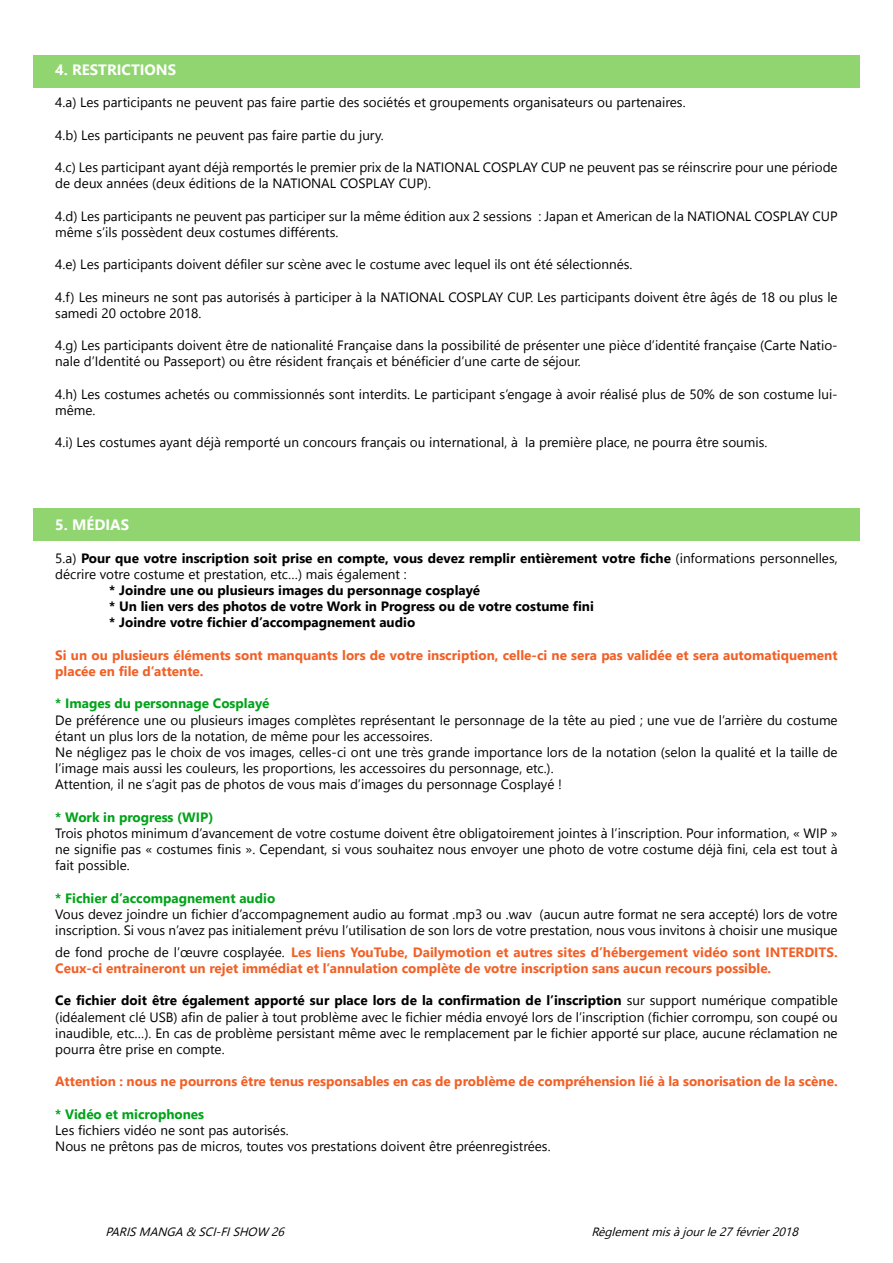
<style>
.page{position:relative;width:893px;height:1263px;background:#fff}
.page>*{position:absolute;margin:0;border:0;box-sizing:border-box;transform-origin:0 0}
.t1{font:700 15px "Nirmala UI";color:#fff}
.t2{font:13.5px/16.2px "Nirmala UI";color:#000}
.t3{font:700 13.5px/16.2px "Nirmala UI";color:#f16026}
.t4{font:700 13.5px/16.2px "Nirmala UI";color:#000}
.t5{font:700 13.5px "Nirmala UI";color:#00a319}
.t6{font:italic 12px "Nirmala UI";color:#000}
.s1{font-weight:700}
.s2{font-weight:400;color:#000}
</style>
<div class="page">
<div style="left:33px;top:55px;width:827px;height:33px;background:#90d56f"></div>
<div style="left:33px;top:508px;width:827px;height:33px;background:#90d56f"></div>
<p class="t1" style="left:55px;top:58px;width:122px">4. RESTRICTIONS</p>
<p class="t2" style="left:55px;top:94px;width:632px">4.a) Les participants ne peuvent pas faire partie des sociétés et groupements organisateurs ou partenaires.</p>
<p class="t2" style="left:55px;top:126px;width:330px">4.b) Les participants ne peuvent pas faire partie du jury.</p>
<p class="t2" style="left:55px;top:158px;width:784px">4.c) Les participant ayant déjà remportés le premier prix de la NATIONAL COSPLAY CUP ne peuvent pas se réinscrire pour une période de deux années (deux éditions de la NATIONAL COSPLAY CUP).</p>
<p class="t2" style="left:55px;top:207px;width:784px">4.d) Les participants ne peuvent pas participer sur la même édition aux 2 sessions : Japan et American de la NATIONAL COSPLAY CUP même s’ils possèdent deux costumes différents.</p>
<p class="t2" style="left:55px;top:256px;width:579px">4.e) Les participants doivent défiler sur scène avec le costume avec lequel ils ont été sélectionnés.</p>
<p class="t2" style="left:55px;top:288px;width:784px">4.f) Les mineurs ne sont pas autorisés à participer à la NATIONAL COSPLAY CUP. Les participants doivent être âgés de 18 ou plus le samedi 20 octobre 2018.</p>
<p class="t2" style="left:55px;top:337px;width:784px">4.g) Les participants doivent être de nationalité Française dans la possibilité de présenter une pièce d’identité française (Carte Natio&shy;nale d’Identité ou Passeport) ou être résident français et bénéficier d’une carte de séjour.</p>
<p class="t2" style="left:55px;top:385px;width:784px">4.h) Les costumes achetés ou commissionnés sont interdits. Le participant s’engage à avoir réalisé plus de 50% de son costume lui&shy;même.</p>
<p class="t2" style="left:55px;top:434px;width:714px">4.i) Les costumes ayant déjà remporté un concours français ou international, à la première place, ne pourra être soumis.</p>
<p class="t1" style="left:55px;top:513px;width:75px">5. MÉDIAS</p>
<p class="t2" style="left:55px;top:549px;width:784px">5.a) <span class="s1">Pour que votre inscription soit prise en compte, vous devez remplir entièrement votre fiche</span> (informations personnelles, décrire votre costume et prestation, etc…) mais également :</p>
<p class="t4" style="left:109px;top:581px;width:486px">* Joindre une ou plusieurs images du personnage cosplayé<br>* Un lien vers des photos de votre Work in Progress ou de votre costume fini * Joindre votre fichier d’accompagnement audio</p>
<p class="t3" style="left:55px;top:646px;width:784px">Si un ou plusieurs éléments sont manquants lors de votre inscription, celle-ci ne sera pas validée et sera automatiquement placée en file d’attente.</p>
<p class="t5" style="left:55px;top:693px;width:216px">* Images du personnage Cosplayé</p>
<p class="t2" style="left:55px;top:711px;width:784px">De préférence une ou plusieurs images complètes représentant le personnage de la tête au pied ; une vue de l’arrière du costume étant un plus lors de la notation, de même pour les accessoires.<br>Ne négligez pas le choix de vos images, celles-ci ont une très grande importance lors de la notation (selon la qualité et la taille de l’image mais aussi les couleurs, les proportions, les accessoires du personnage, etc.).<br>Attention, il ne s’agit pas de photos de vous mais d’images du personnage Cosplayé !</p>
<p class="t5" style="left:55px;top:806px;width:160px">* Work in progress (WIP)</p>
<p class="t2" style="left:55px;top:824px;width:784px;text-align:justify">Trois photos minimum d’avancement de votre costume doivent être obligatoirement jointes à l’inscription. Pour information, « WIP » ne signifie pas « costumes finis ». Cependant, si vous souhaitez nous envoyer une photo de votre costume déjà fini, cela est tout à fait possible.</p>
<p class="t5" style="left:55px;top:887px;width:221px">* Fichier d’accompagnement audio</p>
<p class="t2" style="left:55px;top:905px;width:784px">Vous devez joindre un fichier d’accompagnement audio au format .mp3 ou .wav (aucun autre format ne sera accepté) lors de votre inscription. Si vous n’avez pas initialement prévu l’utilisation de son lors de votre prestation, nous vous invitons à choisir une musique</p>
<p class="t3" style="left:55px;top:943px;width:784px"><span class="s2">de fond proche de l’œuvre cosplayée.</span> Les liens YouTube, Dailymotion et autres sites d’hébergement vidéo sont INTERDITS.<br>Ceux-ci entraineront un rejet immédiat et l’annulation complète de votre inscription sans aucun recours possible.</p>
<p class="t2" style="left:55px;top:992px;width:784px;text-align:justify"><span class="s1">Ce fichier doit être également apporté sur place lors de la confirmation de l’inscription</span> sur support numérique compatible (idéalement clé USB) afin de palier à tout problème avec le fichier média envoyé lors de l’inscription (fichier corrompu, son coupé ou inaudible, etc…). En cas de problème persistant même avec le remplacement par le fichier apporté sur place, aucune réclamation ne pourra être prise en compte.</p>
<p class="t3" style="left:55px;top:1073px;width:784px">Attention : nous ne pourrons être tenus responsables en cas de problème de compréhension lié à la sonorisation de la scène.</p>
<p class="t5" style="left:55px;top:1103px;width:150px">* Vidéo et microphones</p>
<p class="t2" style="left:55px;top:1121px;width:497px">Les fichiers vidéo ne sont pas autorisés.<br>Nous ne prêtons pas de micros, toutes vos prestations doivent être préenregistrées.</p>
<p class="t6" style="left:105px;top:1222px;width:185px">PARISMANGA&amp; SCI-FISHOW 26</p>
<p class="t6" style="left:591px;top:1222px;width:213px">Règlementmisàjourle27février2018</p>
</div>
